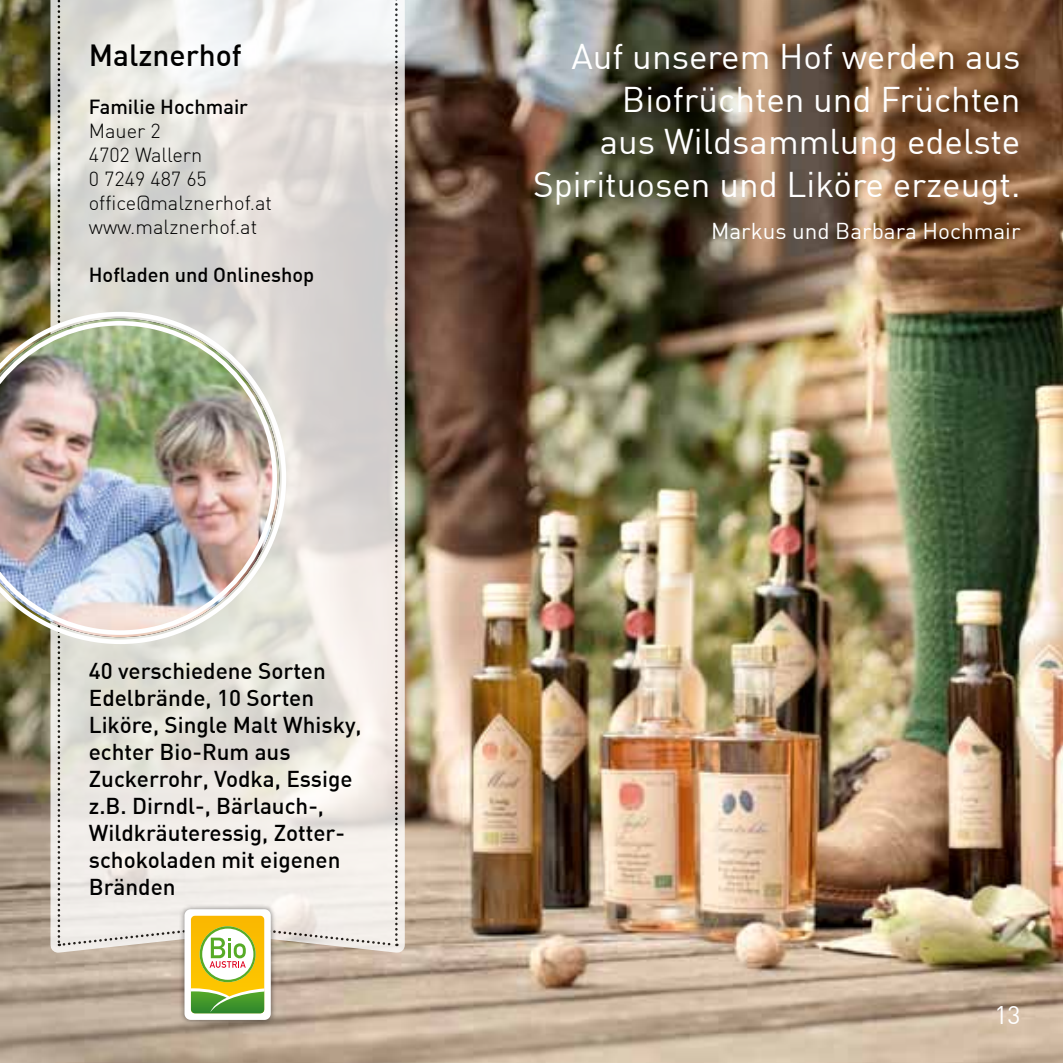
<style>
.page{position:relative;width:1063px;height:1063px;background:#fff}
.page>*{position:absolute;margin:0;border:0;box-sizing:border-box;transform-origin:0 0}
.t1{font:35px/42.5px "DIN";color:#fff;text-align:right}
.t2{font:500 30px "DIN";color:#000}
.t3{font:25px "DIN";color:#fff}
.t4{font:500 22.5px/27px "DIN";color:#000}
.t5{font:22.5px "DIN";color:#fff}
.t6{font:300 20px/24px "DIN";color:#000}
.t7{font:500 20px "DIN";color:#000}
</style>
<div class="page">
<img style="left:1px;top:0;width:1061px;height:1063px">
<svg style="left:48px;top:0;width:359px;height:955px;background:#cdc7be"></svg>
<img style="left:1px;top:321px;width:57px;height:314px">
<div style="left:179px;top:904px;width:98px;height:122px;background:#000;opacity:.5"></div>
<img style="left:58px;top:0;width:340px;height:1014px">
<div style="left:184px;top:909px;width:87px;height:111px;border:6px solid #fff;border-radius:3px"></div>
<img style="left:0;top:0;width:1px;height:1063px">
<h2 class="t2" style="left:89px;top:36px;width:155px">Malznerhof</h2>
<p class="t7" style="left:89px;top:94px;width:161px">Familie Hochmair</p>
<p class="t6" style="left:89px;top:118px;width:185px">Mauer 2<br>4702 Wallern<br>0 7249 487 65 office@malznerhof.at www.malznerhof.at</p>
<p class="t7" style="left:89px;top:262px;width:227px">Hofladen und Onlineshop</p>
<p class="t4" style="left:89px;top:656px;width:274px">40 verschiedene Sorten<br>Edelbrände, 10 Sorten<br>Liköre, Single Malt Whisky, echter Bio-Rum aus<br>Zuckerrohr, Vodka, Essige z.B. Dirndl-, Bärlauch-,<br>Wildkräuteressig, Zotter&shy;schokoladen mit eigenen<br>Bränden</p>
<h1 class="t1" style="left:533px;top:35px;width:489px">Auf unserem Hof werden aus<br>Biofrüchten und Früchten<br>aus Wildsammlung edelste<br>Spirituosen und Liköre erzeugt.</h1>
<p class="t5" style="left:711px;top:217px;width:311px">Markus und Barbara Hochmair</p>
<p class="t3" style="left:994px;top:999px;width:28px">13</p>
</div>
